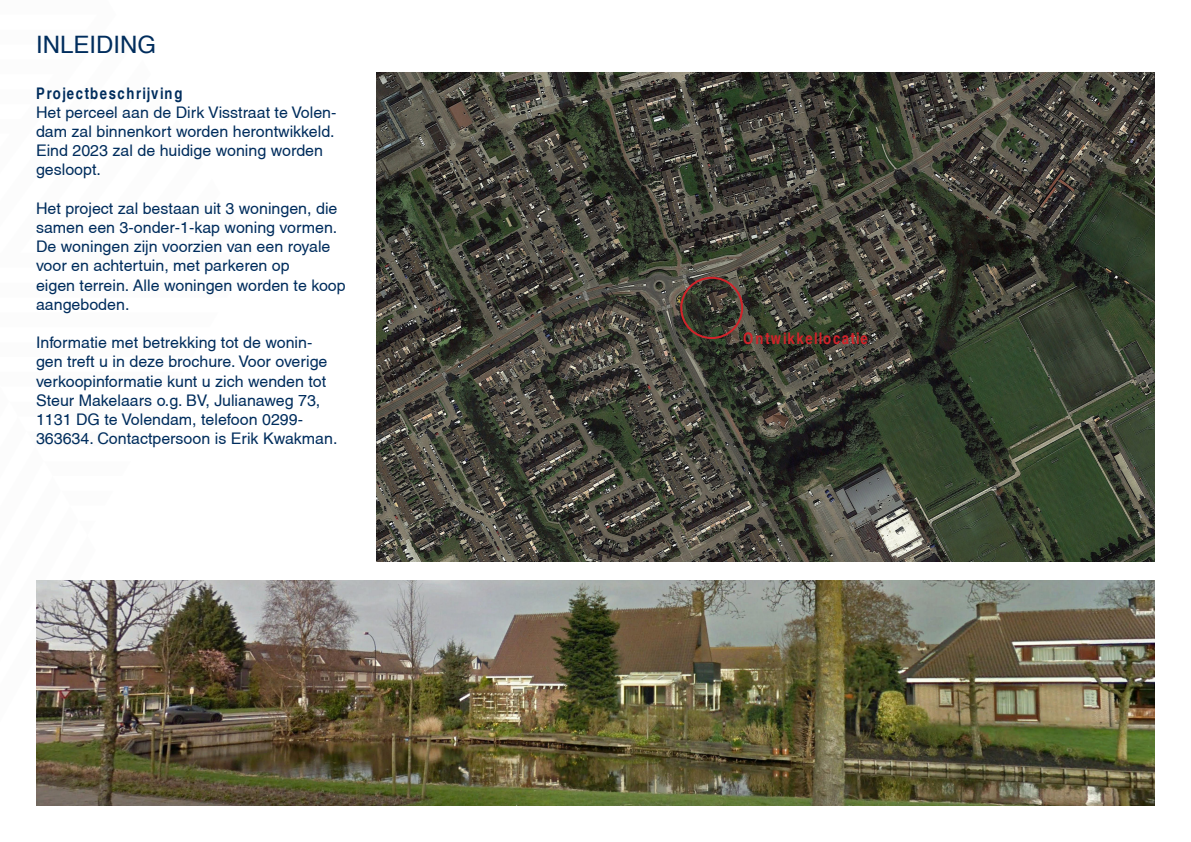
<style>
.page{position:relative;width:1191px;height:842px;background:#fff}
.page>*{position:absolute;margin:0;border:0;box-sizing:border-box;transform-origin:0 0}
.t1{font:condensed 24px "Helvetica";color:#002d5d}
.t2{font:condensed 16px/19.2px "Helvetica";color:#002d5d}
.t3{font:700 condensed 16px "Helvetica";color:#002d5d}
.t4{font:700 condensed 16px "Helvetica";color:#d2232a}
</style>
<div class="page">
<img style="left:36px;top:581px;width:1119px;height:225px">
<img style="left:376px;top:72px;width:779px;height:489px">
<div style="left:680px;top:277px;width:63px;height:62px;border:2px solid #d2232a;border-radius:50%"></div>
<h1 class="t1" style="left:36px;top:31px;width:122px">INLEIDING</h1>
<p class="t3" style="left:36px;top:83px;width:150px">Projectbeschrijving</p>
<p class="t2" style="left:36px;top:103px;width:302px">Het perceel aan de Dirk Visstraat te Volen&shy;dam zal binnenkort worden herontwikkeld.<br>Eind 2023 zal de huidige woning worden gesloopt.</p>
<p class="t2" style="left:36px;top:199px;width:311px">Het project zal bestaan uit 3 woningen, die samen een 3-onder-1-kap woning vormen.<br>De woningen zijn voorzien van een royale voor en achtertuin, met parkeren op<br>eigen terrein. Alle woningen worden te koop aangeboden.</p>
<p class="t2" style="left:36px;top:333px;width:303px">Informatie met betrekking tot de wonin&shy;gen treft u in deze brochure. Voor overige verkoopinformatie kunt u zich wenden tot Steur Makelaars o.g. BV, Julianaweg 73, 1131 DG te Volendam, telefoon 0299- 363634. Contactpersoon is Erik Kwakman.</p>
<p class="t4" style="left:743px;top:329px;width:128px">Ontwikkellocatie</p>
</div>
